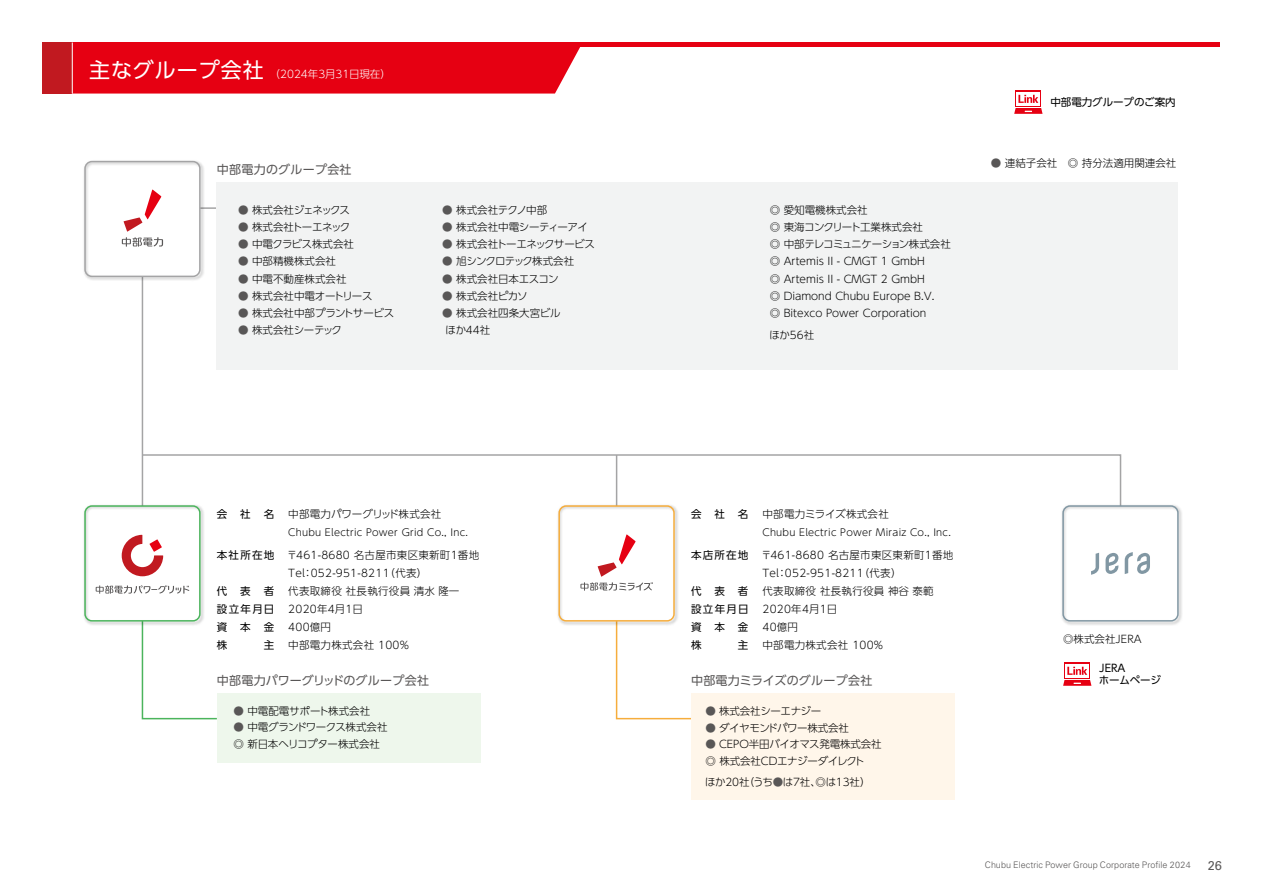
<style>
.page{position:relative;width:1263px;height:893px;background:#fff}
.page>*{position:absolute;margin:0;border:0;box-sizing:border-box;transform-origin:0 0}
.t1{font:12.75px "Univers LT Std";color:#595757}
.t2{font:12px "UD Shin Go Pro";letter-spacing:.025em;color:#595757}
.t3{font:300 10.5px/17.2px "UD Shin Go Pro";color:#000}
.t4{font:300 10.5px/18px "UD Shin Go Pro";letter-spacing:.025em;color:#000}
.t5{font:300 10.5px/16.5px "UD Shin Go Pro";letter-spacing:-.02em;color:#000}
.t6{font:10.5px/18px "UD Shin Go Pro";letter-spacing:.115em;color:#000;text-align:justify}
.t7{font:300 10.5px "UD Shin Go Pro";letter-spacing:-.035em;color:#000}
.t8{font:300 10.5px "UD Shin Go Pro";letter-spacing:-.03em;color:#000}
.t9{font:300 10.5px "UD Shin Go Pro";color:#fff}
.t10{font:300 10.5px "UD Shin Go Pro";letter-spacing:-.045em;color:#000}
.t11{font:300 10.5px "UD Shin Go Pro";letter-spacing:-.065em;color:#000}
.t12{font:10.5px "UD Shin Go Pro";color:#000}
.t13{font:300 10.5px "UD Shin Go Pro";letter-spacing:-.085em;color:#000}
.t14{font:10.5px/12px "UD Shin Go Pro";letter-spacing:-.01em;color:#000}
.t15{font:300 9.75px "UD Shin Go Pro";letter-spacing:.025em;color:#000}
.t16{font:300 9px "Univers LT Std";letter-spacing:.005em;color:#595757}
.s1{font-weight:400;font-size:21px}
.s2{color:#595757}
</style>
<div class="page">
<hr style="left:165px;top:207px;width:78px;height:2px;background:#a4a4a5">
<div style="left:217px;top:183px;width:961px;height:187px;background:#f2f3f3"></div>
<hr style="left:142px;top:250px;width:1px;height:287px;background:#a4a4a5">
<svg style="left:141px;top:453px;width:981px;height:50px"></svg>
<img style="left:84px;top:160px;width:122px;height:123px">
<div style="left:84px;top:161px;width:117px;height:116px;border:2px solid #a4a4a5;border-radius:7px"></div>
<svg style="left:122px;top:190px;width:41px;height:57px"></svg>
<img style="left:84px;top:503px;width:120px;height:122px">
<div style="left:84px;top:505px;width:117px;height:117px;border:2px solid #4bb45c;border-radius:7px"></div>
<img style="left:558px;top:503px;width:120px;height:122px">
<div style="left:558px;top:505px;width:117px;height:117px;border:2px solid #f6ad3c;border-radius:7px"></div>
<img style="left:1062px;top:503px;width:120px;height:122px">
<div style="left:1062px;top:505px;width:117px;height:117px;border:2px solid #8197a3;border-radius:7px"></div>
<svg style="left:580px;top:534px;width:111px;height:186px"></svg>
<svg style="left:1091px;top:553px;width:8px;height:22px"></svg>
<svg style="left:1105px;top:553px;width:13px;height:21px"></svg>
<svg style="left:1125px;top:552px;width:25px;height:22px"></svg>
<svg style="left:122px;top:535px;width:41px;height:41px"></svg>
<svg style="left:96px;top:585px;width:121px;height:135px"></svg>
<div style="left:691px;top:693px;width:264px;height:106px;background:#fff6ea"></div>
<div style="left:217px;top:693px;width:263px;height:69px;background:#eef7ec"></div>
<div style="left:1015px;top:90px;width:26px;height:17px;background:#e60012"></div>
<svg style="left:1017px;top:92px;width:23px;height:3px"></svg>
<svg style="left:1014px;top:95px;width:28px;height:19px"></svg>
<div style="left:1064px;top:662px;width:26px;height:17px;background:#e60012"></div>
<div style="left:1066px;top:664px;width:23px;height:13px;background:#fff"></div>
<svg style="left:1063px;top:667px;width:28px;height:19px"></svg>
<hr style="left:43px;top:43px;width:1177px;height:4px;background:#e60012">
<div style="left:73px;top:47px;width:507px;height:47px;background:#e60012"></div>
<div style="left:43px;top:43px;width:29px;height:51px;background:#c11920"></div>
<hr style="left:72px;top:43px;width:1px;height:51px;background:#fff">
<p class="t9" style="left:89px;top:66px;width:303px"><span class="s1">主なグループ会社</span>　（2024年3月31日現在）</p>
<p class="t2" style="left:217px;top:160px;width:136px">中部電力のグループ会社</p>
<p class="t13" style="left:238px;top:201px;width:113px"><span class="s2">●</span> 株式会社ジェネックス</p>
<p class="t7" style="left:238px;top:218px;width:124px"><span class="s2">●</span> 株式会社トーエネック　</p>
<p class="t5" style="left:238px;top:235px;width:117px"><span class="s2">●</span> 中電クラビス株式会社</p>
<p class="t3" style="left:238px;top:252px;width:99px"><span class="s2">●</span> 中部精機株式会社</p>
<p class="t3" style="left:238px;top:270px;width:110px"><span class="s2">●</span> 中電不動産株式会社</p>
<p class="t5" style="left:238px;top:287px;width:136px"><span class="s2">●</span> 株式会社中電オートリース</p>
<p class="t3" style="left:238px;top:304px;width:168px"><span class="s2">●</span> 株式会社中部プラントサービス　</p>
<p class="t7" style="left:238px;top:322px;width:105px"><span class="s2">●</span> 株式会社シーテック</p>
<p class="t3" style="left:442px;top:201px;width:106px"><span class="s2">●</span> 株式会社テクノ中部</p>
<p class="t8" style="left:442px;top:218px;width:147px"><span class="s2">●</span> 株式会社中電シーティーアイ</p>
<p class="t7" style="left:442px;top:236px;width:154px"><span class="s2">●</span> 株式会社トーエネックサービス</p>
<p class="t11" style="left:442px;top:253px;width:134px"><span class="s2">●</span> 旭シンクロテック株式会社</p>
<p class="t5" style="left:442px;top:270px;width:118px"><span class="s2">●</span> 株式会社日本エスコン</p>
<p class="t5" style="left:442px;top:287px;width:87px"><span class="s2">●</span> 株式会社ピカソ</p>
<p class="t3" style="left:446px;top:304px;width:117px;text-indent:-3px"><span class="s2">●</span> 株式会社四条大宮ビルほか44社</p>
<p class="t6" style="left:217px;top:505px;width:59px">会社名</p>
<p class="t6" style="left:217px;top:545px;width:59px">本社所在地</p>
<p class="t6" style="left:217px;top:581px;width:59px">代表者設立年月日資本金株</p>
<p class="t6" style="left:264px;top:635px;width:12px">主</p>
<p class="t3" style="left:288px;top:505px;width:155px">中部電力パワーグリッド株式会社</p>
<p class="t15" style="left:288px;top:524px;width:181px">Chubu Electric Power Grid Co., Inc.</p>
<p class="t4" style="left:287px;top:545px;width:194px">〒461-8680 名古屋市東区東新町1番地<br>Tel：052-951-8211（代表）<br>代表取締役 社長執行役員 清水 隆一<br>2020年4月1日<br>400億円<br>中部電力株式会社 100%</p>
<p class="t2" style="left:217px;top:670px;width:214px">中部電力パワーグリッドのグループ会社</p>
<p class="t3" style="left:233px;top:702px;width:138px"><span class="s2">●</span> 中電配電サポート株式会社</p>
<p class="t5" style="left:233px;top:719px;width:156px"><span class="s2">●</span> 中電グランドワークス株式会社◎ 新日本ヘリコプター株式会社</p>
<p class="t3" style="left:770px;top:201px;width:183px">◎ 愛知電機株式会社<br>◎ 東海コンクリート工業株式会社<br>◎ 中部テレコミュニケーション株式会社◎ Artemis II - CMGT 1 GmbH<br>◎ Artemis II - CMGT 2 GmbH<br>◎ Diamond Chubu Europe B.V.<br>◎ Bitexco Power Corporation</p>
<p class="t3" style="left:770px;top:326px;width:46px">ほか56社</p>
<p class="t12" style="left:1050px;top:94px;width:127px">中部電力グループのご案内</p>
<p class="t3" style="left:991px;top:154px;width:187px"><span class="s2">●</span> 連結子会社　◎ 持分法適用関連会社</p>
<p class="t6" style="left:691px;top:505px;width:59px">会社名</p>
<p class="t6" style="left:691px;top:545px;width:59px">本店所在地</p>
<p class="t6" style="left:691px;top:581px;width:59px">代表者設立年月日資本金株</p>
<p class="t6" style="left:738px;top:635px;width:12px">主</p>
<p class="t4" style="left:762px;top:505px;width:128px">中部電力ミライズ株式会社</p>
<p class="t15" style="left:762px;top:524px;width:190px">Chubu Electric Power Miraiz Co., Inc.</p>
<p class="t4" style="left:761px;top:545px;width:194px">〒461-8680 名古屋市東区東新町1番地<br>Tel：052-951-8211（代表）<br>代表取締役 社長執行役員 神谷 泰範<br>2020年4月1日<br>40億円<br>中部電力株式会社 100%</p>
<p class="t2" style="left:691px;top:670px;width:183px">中部電力ミライズのグループ会社</p>
<p class="t8" style="left:705px;top:703px;width:118px"><span class="s2">●</span> 株式会社シーエナジー</p>
<p class="t10" style="left:705px;top:719px;width:145px"><span class="s2">●</span> ダイヤモンドパワー株式会社</p>
<p class="t3" style="left:705px;top:735px;width:178px;line-height:16.5px"><span class="s2">●</span> CEPO半田バイオマス発電株式会社◎ 株式会社CDエナジーダイレクト</p>
<p class="t5" style="left:705px;top:773px;width:167px">ほか20社（うち<span class="s2">●</span>は7社、◎は13社）</p>
<p class="t3" style="left:1063px;top:630px;width:80px">◎株式会社JERA</p>
<p class="t14" style="left:1099px;top:662px;width:63px">JERA<br>ホームページ</p>
<p class="t16" style="left:985px;top:860px;width:207px">Chubu Electric Power Group Corporate Profile 2024</p>
<p class="t1" style="left:1208px;top:857px;width:16px">26</p>
</div>
